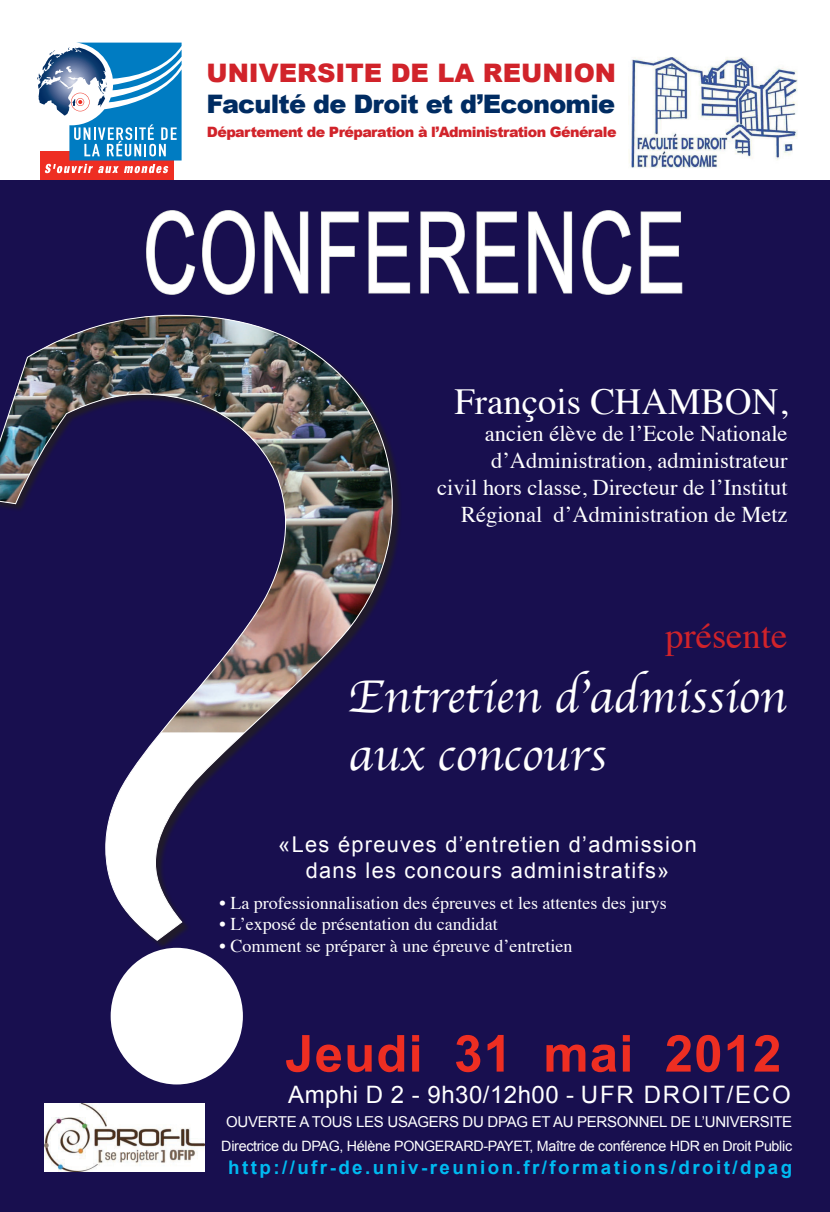
<style>
.page{position:relative;width:830px;height:1212px;background:#fff}
.page>*{position:absolute;margin:0;border:0;box-sizing:border-box;transform-origin:0 0}
.t1{font:112.5px "Arial";letter-spacing:.025em;color:#fff;scale:.67 1}
.t2{font:700 51px "Arial";letter-spacing:.02em;color:#ee2e22}
.t3{font:48px/57.6px "Apple Chancery";color:#fff}
.t4{font:36.75px "Times";color:#fff}
.t5{font:36.75px "Times";color:#d1232a}
.t6{font:900 25.5px "Arial";letter-spacing:-.03em;color:#002c62}
.t7{font:900 25.5px "Arial";color:#d1232a}
.t8{font:24px "Arial";letter-spacing:.02em;color:#fff}
.t9{font:22.5px/27px "Times";color:#fff;text-align:right}
.t10{font:21.75px/26.1px "Arial";letter-spacing:.06em;color:#fff;text-align:center}
.t11{font:700 18.75px "Arial";letter-spacing:.13em;color:#00baf1}
.t12{font:18px "Times";color:#fff}
.t13{font:15px "Arial";letter-spacing:-.02em;color:#fff}
.t14{font:14.25px "Arial";letter-spacing:-.02em;color:#fff}
.t15{font:900 14.25px "Arial";letter-spacing:-.04em;color:#d1232a}
</style>
<div class="page">
<div style="left:0;top:180px;width:829px;height:1032px;background:#180f4f"></div>
<img style="left:629px;top:57px;width:169px;height:111px">
<svg style="left:29px;top:42px;width:84px;height:84px"></svg>
<div style="left:40px;top:151px;width:133px;height:28px;background:#ee2e22"></div>
<svg style="left:42px;top:43px;width:139px;height:130px"></svg>
<svg style="left:146px;top:210px;width:109px;height:85px"></svg>
<svg style="left:264px;top:211px;width:45px;height:83px"></svg>
<svg style="left:321px;top:211px;width:38px;height:83px"></svg>
<svg style="left:368px;top:211px;width:42px;height:83px"></svg>
<svg style="left:420px;top:211px;width:98px;height:83px"></svg>
<svg style="left:528px;top:211px;width:44px;height:83px"></svg>
<svg style="left:582px;top:210px;width:50px;height:85px"></svg>
<svg style="left:640px;top:211px;width:42px;height:83px"></svg>
<div style="left:0;top:316px;width:401px;height:844px;background:#231f20;opacity:.75"></div>
<img style="left:0;top:315px;width:393px;height:836px">
<div style="left:68px;top:1027px;width:170px;height:171px;background:#180f4f"></div>
<div style="left:111px;top:948px;width:132px;height:136px;background:#fff;border-radius:50%"></div>
<img style="left:45px;top:1104px;width:159px;height:67px">
<h3 class="t7" style="left:206px;top:54px;width:411px">UNIVERSITE DE LA REUNION</h3>
<h3 class="t6" style="left:206px;top:85px;width:410px">Faculté de Droit et d’Economie</h3>
<p class="t15" style="left:207px;top:122px;width:411px">Département de Préparation à l’Administration Générale</p>
<h1 class="t1" style="left:143px;top:180px;width:810px">CONFERENCE</h1>
<h3 class="t4" style="left:454px;top:367px;width:334px">François CHAMBON,</h3>
<p class="t9" style="left:437px;top:418px;width:351px">ancien élève de l’Ecole Nationale d’Administration, administrateur<br>civil hors classe, Directeur de l’Institut Régional d’Administration de Metz</p>
<h3 class="t5" style="left:664px;top:602px;width:124px">présente</h3>
<h3 class="t3" style="left:348px;top:668px;width:439px">Entretien d’admission aux concours</h3>
<p class="t10" style="left:278px;top:831px;width:420px">«Les épreuves d’entretien d’admission dans les concours administratifs»</p>
<p class="t12" style="left:219px;top:886px;width:448px">• La professionnalisation des épreuves et les attentes des jurys</p>
<p class="t12" style="left:219px;top:907px;width:280px">• L’exposé de présentation du candidat</p>
<p class="t12" style="left:219px;top:929px;width:354px">• Comment se préparer à une épreuve d’entretien</p>
<h2 class="t2" style="left:285px;top:1020px;width:497px">Jeudi 31 mai 2012</h2>
<h3 class="t8" style="left:288px;top:1079px;width:503px">Amphi D 2 - 9h30/12h00 - UFR DROIT/ECO</h3>
<p class="t13" style="left:226px;top:1112px;width:567px">OUVERTE A TOUS LES USAGERS DU DPAG ET AU PERSONNEL DE L’UNIVERSITE</p>
<p class="t14" style="left:221px;top:1137px;width:572px">Directrice du DPAG, Hélène PONGERARD-PAYET, Maître de conférence HDR en Droit Public</p>
<p class="t11" style="left:228px;top:1155px;width:565px">http://ufr-de.univ-reunion.fr/formations/droit/dpag</p>
</div>
